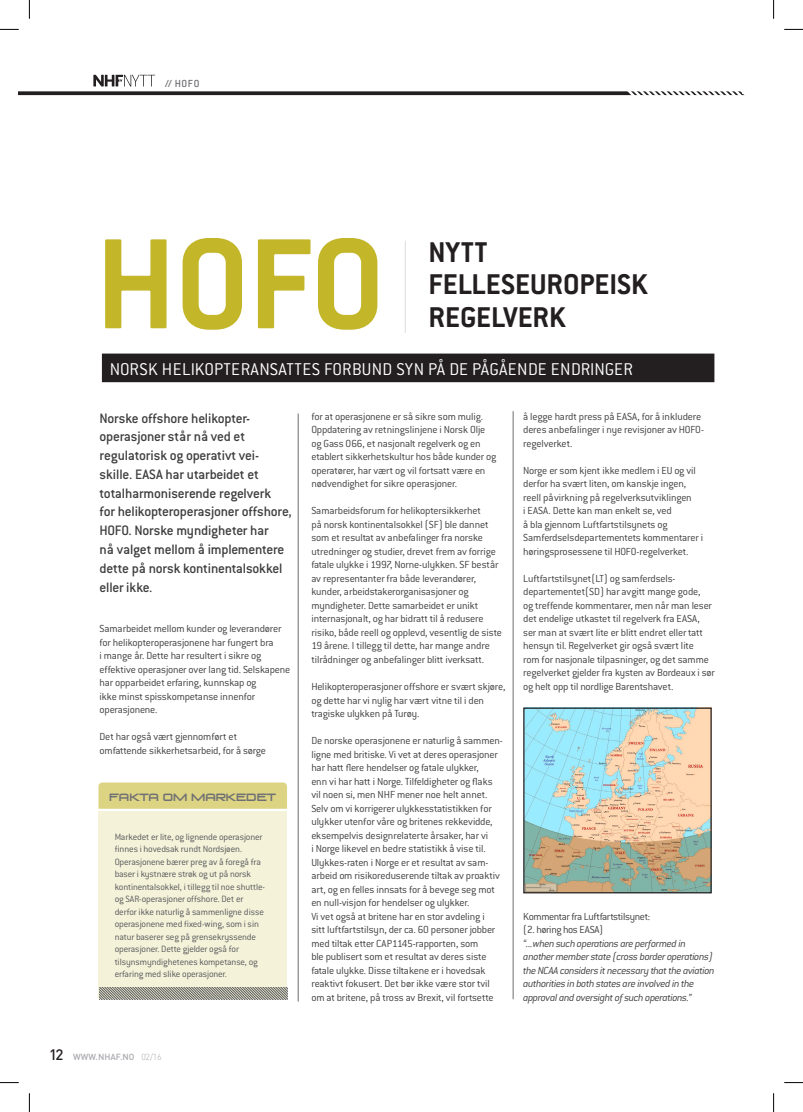
<style>
.page{position:relative;width:803px;height:1112px;background:#fff}
.page>*{position:absolute;margin:0;border:0;box-sizing:border-box;transform-origin:0 0}
.t1{font:700 141px "Conduit ITC";color:#c3b629}
.t2{font:700 31.38px/32.2px "Conduit ITC";color:#231f20}
.t3{font:300 18.75px "Conduit ITC";letter-spacing:.02em;color:#fff}
.t4{font:500 15px/18.8px "Conduit ITC";letter-spacing:-.015em;color:#3e3e3f}
.t5{font:300 11.25px/13.5px "Conduit ITC";letter-spacing:-.015em;color:#3e3e3f}
.t6{font:italic 300 11.25px/13.5px "Conduit ITC";letter-spacing:-.035em;color:#3e3e3f}
.t7{font:500 11.25px "Conduit ITC";color:#6c6d70}
.t8{font:300 10px/12.5px "Conduit ITC";letter-spacing:-.015em;color:#57585a}
.t9{font:10px "Venus Rising";color:#6f7073}
.t10{font:500 8.75px "DIN";color:#a8a9ad}
.s1{font-weight:700}
.s2{font-size:15px;color:#231f20}
.s3{font-weight:300}
</style>
<div class="page">
<svg style="left:19px;top:91px;width:590px;height:4px;background:#363233"></svg>
<svg style="left:93px;top:75px;width:62px;height:11px"></svg>
<svg style="left:609px;top:91px;width:136px;height:5px"></svg>
<div style="left:98px;top:811px;width:189px;height:187px;background:#f5f2da"></div>
<div style="left:98px;top:782px;width:189px;height:26px;background:#dcd383"></div>
<div style="left:103px;top:354px;width:611px;height:27px;background:#231f20"></div>
<div style="left:102px;top:353px;width:612px;height:29px;border:1px solid #231f20"></div>
<hr style="left:405px;top:240px;width:1px;height:93px;background:#231f20">
<hr style="left:298px;top:413px;width:1px;height:588px;background:#6c6d70">
<hr style="left:513px;top:411px;width:1px;height:587px;background:#6c6d70">
<img style="left:525px;top:709px;width:185px;height:110px">
<svg style="left:525px;top:819px;width:185px;height:72px;background:#b3b196"></svg>
<div style="left:523px;top:707px;width:189px;height:186px;border:1px solid #231f20"></div>
<svg style="left:100px;top:987px;width:187px;height:11px;background:#9d9c92"></svg>
<svg style="left:0;top:29px;width:19px;height:1px"></svg>
<svg style="left:784px;top:29px;width:19px;height:1px"></svg>
<svg style="left:0;top:1082px;width:19px;height:1px"></svg>
<svg style="left:784px;top:1082px;width:19px;height:1px"></svg>
<svg style="left:29px;top:0;width:1px;height:19px"></svg>
<svg style="left:29px;top:1093px;width:1px;height:18px"></svg>
<svg style="left:773px;top:0;width:1px;height:19px"></svg>
<svg style="left:773px;top:1093px;width:1px;height:18px"></svg>
<p class="t7" style="left:165px;top:77px;width:36px"><span class="s1">//</span> HOFO</p>
<h1 class="t1" style="left:96px;top:202px;width:291px">HOFO</h1>
<h2 class="t2" style="left:428px;top:235px;width:220px">NYTT<br>FELLESEUROPEISK<br>REGELVERK</h2>
<h3 class="t3" style="left:110px;top:358px;width:525px">NORSK HELIKOPTERANSATTES FORBUND SYN PÅ DE PÅGÅENDE ENDRINGER</h3>
<p class="t4" style="left:100px;top:408px;width:194px">Norske offshore helikopter&shy;operasjoner står nå ved et regulatorisk og operativt vei&shy;skille. EASA har utarbeidet et totalharmoniserende regelverk<br>for helikopteroperasjoner offshore,<br>HOFO. Norske myndigheter har<br>nå valget mellom å implementere dette på norsk kontinentalsokkel eller ikke.</p>
<p class="t5" style="left:100px;top:621px;width:192px">Samarbeidet mellom kunder og leverandører for helikopteroperasjonene har fungert bra<br>i mange år. Dette har resultert i sikre og effektive operasjoner over lang tid. Selskapene har opparbeidet erfaring, kunnskap og<br>ikke minst spisskompetanse innenfor operasjonene.</p>
<p class="t5" style="left:100px;top:729px;width:168px">Det har også vært gjennomført et omfattende sikkerhetsarbeid, for å sørge</p>
<p class="t9" style="left:109px;top:790px;width:169px">FAKTA OM MARKEDET</p>
<p class="t8" style="left:115px;top:830px;width:152px">Markedet er lite, og lignende operasjoner finnes i hovedsak rundt Nordsjøen.<br>Operasjonene bærer preg av å foregå fra baser i kystnære strøk og ut på norsk kontinentalsokkel, i tillegg til noe shuttle&shy;og SAR-operasjoner offshore. Det er derfor ikke naturlig å sammenligne disse operasjonene med fixed-wing, som i sin natur baserer seg på grensekryssende operasjoner. Dette gjelder også for tilsynsmyndighetenes kompetanse, og erfaring med slike operasjoner.</p>
<p class="t10" style="left:49px;top:1051px;width:114px"><span class="s2">12</span> WWW.NHAF.NO <span class="s3">02/16</span></p>
<p class="t5" style="left:311px;top:409px;width:186px">for at operasjonene er så sikre som mulig.<br>Oppdatering av retningslinjene i Norsk Olje og Gass 066, et nasjonalt regelverk og en etablert sikkerhetskultur hos både kunder og operatører, har vært og vil fortsatt være en nødvendighet for sikre operasjoner.</p>
<p class="t5" style="left:311px;top:504px;width:192px">Samarbeidsforum for helikoptersikkerhet<br>på norsk kontinentalsokkel (SF) ble dannet som et resultat av anbefalinger fra norske utredninger og studier, drevet frem av forrige fatale ulykke i 1997, Norne-ulykken. SF består av representanter fra både leverandører, kunder, arbeidstakerorganisasjoner og myndigheter. Dette samarbeidet er unikt internasjonalt, og har bidratt til å redusere risiko, både reell og opplevd, vesentlig de siste 19 årene. I tillegg til dette, har mange andre tilrådninger og anbefalinger blitt iverksatt.</p>
<p class="t5" style="left:311px;top:679px;width:196px">Helikopteroperasjoner offshore er svært skjøre, og dette har vi nylig har vært vitne til i den tragiske ulykken på Turøy.</p>
<p class="t5" style="left:311px;top:733px;width:193px">De norske operasjonene er naturlig å sammen&shy;ligne med britiske. Vi vet at deres operasjoner har hatt flere hendelser og fatale ulykker,<br>enn vi har hatt i Norge. Tilfeldigheter og flaks vil noen si, men NHF mener noe helt annet.<br>Selv om vi korrigerer ulykkesstatistikken for ulykker utenfor våre og britenes rekkevidde, eksempelvis designrelaterte årsaker, har vi<br>i Norge likevel en bedre statistikk å vise til.<br>Ulykkes-raten i Norge er et resultat av sam&shy;arbeid om risikoreduserende tiltak av proaktiv art, og en felles innsats for å bevege seg mot en null-visjon for hendelser og ulykker.<br>Vi vet også at britene har en stor avdeling i<br>sitt luftfartstilsyn, der ca. 60 personer jobber med tiltak etter CAP1145-rapporten, som<br>ble publisert som et resultat av deres siste fatale ulykke. Disse tiltakene er i hovedsak reaktivt fokusert. Det bør ikke være stor tvil om at britene, på tross av Brexit, vil fortsette</p>
<p class="t5" style="left:523px;top:409px;width:182px">å legge hardt press på EASA, for å inkludere deres anbefalinger i nye revisjoner av HOFO&shy;regelverket.</p>
<p class="t5" style="left:523px;top:463px;width:181px">Norge er som kjent ikke medlem i EU og vil derfor ha svært liten, om kanskje ingen, reell påvirkning på regelverksutviklingen<br>i EASA. Dette kan man enkelt se, ved<br>å bla gjennom Luftfartstilsynets og Samferdselsdepartementets kommentarer i høringsprosessene til HOFO-regelverket.</p>
<p class="t5" style="left:523px;top:571px;width:193px">Luftfartstilsynet(LT) og samferdsels&shy;departementet(SD) har avgitt mange gode,<br>og treffende kommentarer, men når man leser det endelige utkastet til regelverk fra EASA, ser man at svært lite er blitt endret eller tatt hensyn til. Regelverket gir også svært lite<br>rom for nasjonale tilpasninger, og det samme regelverket gjelder fra kysten av Bordeaux i sør og helt opp til nordlige Barentshavet.</p>
<p class="t5" style="left:523px;top:909px;width:129px">Kommentar fra Luftfartstilsynet: (2. høring hos EASA)</p>
<p class="t6" style="left:523px;top:936px;width:193px">“...when such operations are performed in another member state (cross border operations) the NCAA considers it necessary that the aviation authorities in both states are involved in the approval and oversight of such operations.”</p>
</div>
